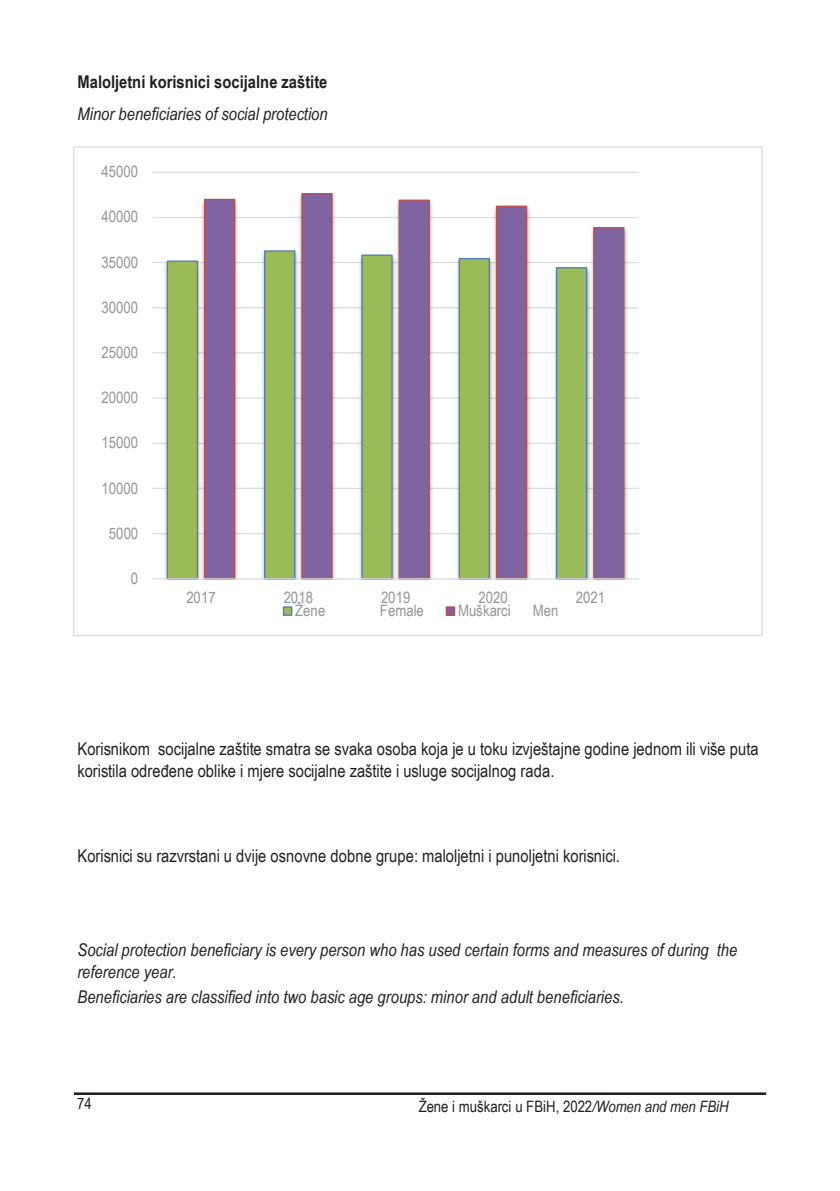
<style>
.page{position:relative;width:840px;height:1191px;background:#fff}
.page>*{position:absolute;margin:0;border:0;box-sizing:border-box;transform-origin:0 0}
.t1{font:italic 17.6px/22.2px "Arial Narrow";letter-spacing:.005em;color:#231f20}
.t2{font:17.6px/22px "Arial Narrow";color:#231f20}
.t3{font:15.6px "Arial Narrow";letter-spacing:-.005em;color:#939598}
.t4{font:15.6px "Arial Narrow";letter-spacing:-.005em;color:#231f20}
.s1{font-weight:700;font-style:normal}
.s2{font-style:italic}
</style>
<div class="page">
<hr style="left:73px;top:368px;width:1px;height:44px;background:#231f20">
<hr style="left:74px;top:1092px;width:691px;height:2px;background:#231f20">
<hr style="left:152px;top:533px;width:486px;height:1px;background:#dcdddf">
<hr style="left:152px;top:488px;width:486px;height:1px;background:#dcdddf">
<hr style="left:152px;top:443px;width:486px;height:1px;background:#dcdddf">
<hr style="left:152px;top:397px;width:486px;height:2px;background:#dcdddf">
<hr style="left:152px;top:352px;width:486px;height:1px;background:#dcdddf">
<hr style="left:152px;top:307px;width:486px;height:1px;background:#dcdddf">
<hr style="left:152px;top:262px;width:486px;height:1px;background:#dcdddf">
<hr style="left:152px;top:217px;width:486px;height:1px;background:#dcdddf">
<hr style="left:152px;top:171px;width:486px;height:2px;background:#dcdddf">
<svg style="left:166px;top:250px;width:37px;height:330px;background:#a3be7a"></svg>
<svg style="left:203px;top:193px;width:421px;height:387px"></svg>
<hr style="left:152px;top:578px;width:486px;height:1px;background:#dcdddf">
<div style="left:283px;top:607px;width:8px;height:8px;background:#9bbb59"></div>
<div style="left:283px;top:606px;width:9px;height:9px;border:1px solid #4d7eb9"></div>
<div style="left:446px;top:607px;width:8px;height:8px;background:#8064a2"></div>
<div style="left:445px;top:606px;width:10px;height:9px;border:1px solid #bc4e4b"></div>
<p class="t1" style="left:77px;top:66px;width:251px;line-height:32px"><span class="s1">Maloljetni korisnici socijalne zaštite<br></span>Minor beneficiaries of social protection</p>
<p class="t3" style="left:101px;top:160px;width:38px">45000</p>
<p class="t3" style="left:101px;top:205px;width:38px">40000</p>
<p class="t3" style="left:101px;top:251px;width:38px">35000</p>
<p class="t3" style="left:101px;top:296px;width:38px">30000</p>
<p class="t3" style="left:101px;top:341px;width:38px">25000</p>
<p class="t3" style="left:101px;top:386px;width:38px">20000</p>
<p class="t3" style="left:101px;top:431px;width:38px">15000</p>
<p class="t3" style="left:101px;top:476px;width:38px">10000</p>
<p class="t3" style="left:109px;top:522px;width:31px">5000</p>
<p class="t3" style="left:131px;top:567px;width:9px">0</p>
<p class="t3" style="left:186px;top:586px;width:31px">2017</p>
<p class="t3" style="left:283px;top:586px;width:31px">2018</p>
<p class="t3" style="left:381px;top:586px;width:31px">2019</p>
<p class="t3" style="left:478px;top:586px;width:31px">2020</p>
<p class="t3" style="left:575px;top:586px;width:31px">2021</p>
<p class="t3" style="left:295px;top:599px;width:32px">Žene</p>
<p class="t3" style="left:380px;top:599px;width:45px">Female</p>
<p class="t3" style="left:458px;top:599px;width:54px">Muškarci</p>
<p class="t3" style="left:532px;top:599px;width:27px">Men</p>
<p class="t2" style="left:77px;top:737px;width:682px">Korisnikom socijalne zaštite smatra se svaka osoba koja je u toku izvještajne godine jednom ili više puta koristila određene oblike i mjere socijalne zaštite i usluge socijalnog rada.</p>
<p class="t2" style="left:77px;top:843px;width:544px">Korisnici su razvrstani u dvije osnovne dobne grupe: maloljetni i punoljetni korisnici.</p>
<p class="t1" style="left:77px;top:938px;width:661px">Social protection beneficiary is every person who has used certain forms and measures of during the reference year.</p>
<p class="t1" style="left:77px;top:985px;width:547px">Beneficiaries are classified into two basic age groups: minor and adult beneficiaries.</p>
<p class="t4" style="left:77px;top:1091px;width:16px">74</p>
<p class="t4" style="left:418px;top:1095px;width:311px">Žene i muškarci u FBiH, 2022<span class="s2">/Women and men FBiH</span></p>
</div>
